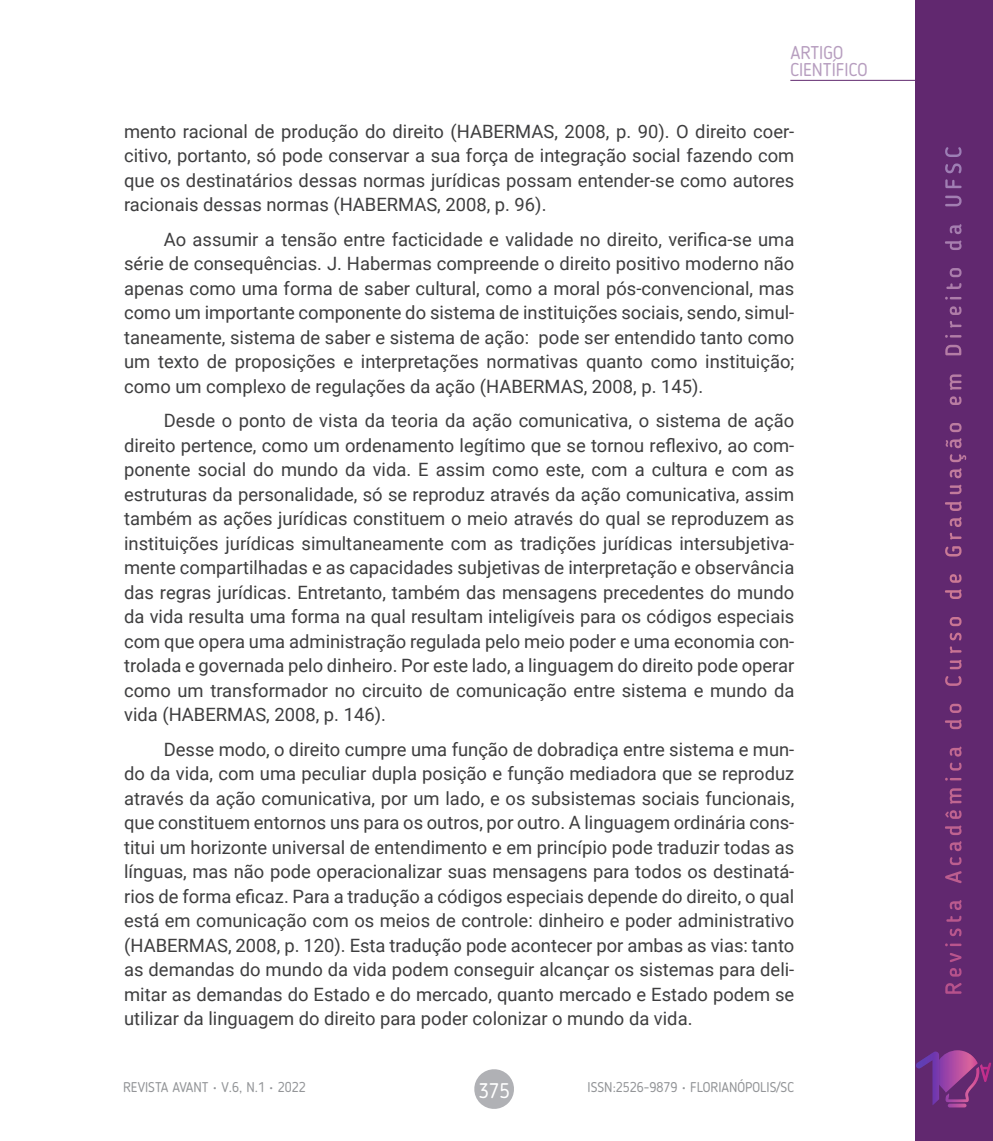
<style>
.page{position:relative;width:993px;height:1141px;background:#fff}
.page>*{position:absolute;margin:0;border:0;box-sizing:border-box;transform-origin:0 0}
.t1{font:21px "Blogger Sans";color:#fff}
.MIOLO{font:18.38px/24.5px "Roboto";color:#3e3e3f;text-align:justify}
.t2{font:18.38px/17.5px "Blogger Sans";color:#b79ebf}
.t3{font:14px "Blogger Sans";color:#939598}
</style>
<div class="page">
<svg style="left:474px;top:1069px;width:40px;height:40px"></svg>
<hr style="left:790px;top:80px;width:125px;height:1px;background:#61286f">
<div style="left:915px;top:0;width:77px;height:1141px;background:#61286f"></div>
<svg style="left:916px;top:1050px;width:74px;height:57px"></svg>
<svg style="left:945px;top:983px;width:16px;height:11px"></svg>
<svg style="left:949px;top:968px;width:12px;height:9px"></svg>
<svg style="left:949px;top:953px;width:12px;height:9px"></svg>
<svg style="left:945px;top:943px;width:16px;height:3px"></svg>
<svg style="left:949px;top:928px;width:12px;height:8px"></svg>
<svg style="left:946px;top:916px;width:15px;height:6px"></svg>
<svg style="left:949px;top:900px;width:12px;height:10px"></svg>
<svg style="left:945px;top:871px;width:16px;height:12px"></svg>
<svg style="left:949px;top:857px;width:12px;height:8px"></svg>
<svg style="left:949px;top:841px;width:12px;height:10px"></svg>
<svg style="left:945px;top:826px;width:16px;height:9px"></svg>
<svg style="left:945px;top:810px;width:16px;height:9px"></svg>
<svg style="left:949px;top:788px;width:12px;height:16px"></svg>
<svg style="left:945px;top:778px;width:16px;height:3px"></svg>
<svg style="left:949px;top:763px;width:12px;height:8px"></svg>
<svg style="left:949px;top:747px;width:12px;height:10px"></svg>
<svg style="left:945px;top:720px;width:16px;height:9px"></svg>
<svg style="left:949px;top:704px;width:12px;height:9px"></svg>
<svg style="left:945px;top:676px;width:16px;height:10px"></svg>
<svg style="left:949px;top:660px;width:12px;height:9px"></svg>
<svg style="left:949px;top:646px;width:12px;height:7px"></svg>
<svg style="left:949px;top:633px;width:12px;height:7px"></svg>
<svg style="left:949px;top:617px;width:12px;height:9px"></svg>
<svg style="left:945px;top:589px;width:16px;height:10px"></svg>
<svg style="left:949px;top:574px;width:12px;height:9px"></svg>
<svg style="left:945px;top:546px;width:16px;height:10px"></svg>
<svg style="left:949px;top:533px;width:12px;height:6px"></svg>
<svg style="left:949px;top:517px;width:12px;height:10px"></svg>
<svg style="left:945px;top:501px;width:16px;height:10px"></svg>
<svg style="left:949px;top:485px;width:12px;height:9px"></svg>
<svg style="left:949px;top:468px;width:12px;height:10px"></svg>
<svg style="left:949px;top:454px;width:16px;height:8px"></svg>
<svg style="left:945px;top:438px;width:16px;height:10px"></svg>
<svg style="left:949px;top:423px;width:12px;height:9px"></svg>
<svg style="left:949px;top:396px;width:12px;height:9px"></svg>
<svg style="left:949px;top:374px;width:12px;height:16px"></svg>
<svg style="left:945px;top:345px;width:16px;height:10px"></svg>
<svg style="left:945px;top:335px;width:16px;height:3px"></svg>
<svg style="left:949px;top:321px;width:12px;height:7px"></svg>
<svg style="left:949px;top:306px;width:12px;height:9px"></svg>
<svg style="left:945px;top:297px;width:16px;height:3px"></svg>
<svg style="left:946px;top:283px;width:15px;height:6px"></svg>
<svg style="left:949px;top:268px;width:12px;height:9px"></svg>
<svg style="left:945px;top:241px;width:16px;height:9px"></svg>
<svg style="left:949px;top:224px;width:12px;height:10px"></svg>
<svg style="left:945px;top:196px;width:16px;height:10px"></svg>
<svg style="left:945px;top:179px;width:16px;height:9px"></svg>
<svg style="left:945px;top:163px;width:16px;height:10px"></svg>
<svg style="left:945px;top:147px;width:16px;height:10px"></svg>
<p class="t2" style="left:790px;top:44px;width:79px">ARTIGO<br>CIENTÍFICO</p>
<p class="MIOLO" style="left:124px;top:118px;width:671px">mento racional de produção do direito (HABERMAS, 2008, p. 90). O direito coer&shy;citivo, portanto, só pode conservar a sua força de integração social fazendo com que os destinatários dessas normas jurídicas possam entender-se como autores racionais dessas normas (HABERMAS, 2008, p. 96).</p>
<p class="MIOLO" style="left:124px;top:226px;width:671px;text-indent:40px">Ao assumir a tensão entre facticidade e validade no direito, verifica-se uma série de consequências. J. Habermas compreende o direito positivo moderno não apenas como uma forma de saber cultural, como a moral pós-convencional, mas como um importante componente do sistema de instituições sociais, sendo, simul&shy;taneamente, sistema de saber e sistema de ação: pode ser entendido tanto como um texto de proposições e interpretações normativas quanto como instituição; como um complexo de regulações da ação (HABERMAS, 2008, p. 145).</p>
<p class="MIOLO" style="left:124px;top:408px;width:671px;text-indent:40px">Desde o ponto de vista da teoria da ação comunicativa, o sistema de ação direito pertence, como um ordenamento legítimo que se tornou reflexivo, ao com&shy;ponente social do mundo da vida. E assim como este, com a cultura e com as estruturas da personalidade, só se reproduz através da ação comunicativa, assim também as ações jurídicas constituem o meio através do qual se reproduzem as instituições jurídicas simultaneamente com as tradições jurídicas intersubjetiva&shy;mente compartilhadas e as capacidades subjetivas de interpretação e observância das regras jurídicas. Entretanto, também das mensagens precedentes do mundo da vida resulta uma forma na qual resultam inteligíveis para os códigos especiais com que opera uma administração regulada pelo meio poder e uma economia con&shy;trolada e governada pelo dinheiro. Por este lado, a linguagem do direito pode operar como um transformador no circuito de comunicação entre sistema e mundo da vida (HABERMAS, 2008, p. 146).</p>
<p class="MIOLO" style="left:124px;top:736px;width:671px;text-indent:40px">Desse modo, o direito cumpre uma função de dobradiça entre sistema e mun&shy;do da vida, com uma peculiar dupla posição e função mediadora que se reproduz através da ação comunicativa, por um lado, e os subsistemas sociais funcionais, que constituem entornos uns para os outros, por outro. A linguagem ordinária cons&shy;titui um horizonte universal de entendimento e em princípio pode traduzir todas as línguas, mas não pode operacionalizar suas mensagens para todos os destinatá&shy;rios de forma eficaz. Para a tradução a códigos especiais depende do direito, o qual está em comunicação com os meios de controle: dinheiro e poder administrativo (HABERMAS, 2008, p. 120). Esta tradução pode acontecer por ambas as vias: tanto as demandas do mundo da vida podem conseguir alcançar os sistemas para deli&shy;mitar as demandas do Estado e do mercado, quanto mercado e Estado podem se utilizar da linguagem do direito para poder colonizar o mundo da vida.</p>
<p class="t3" style="left:123px;top:1079px;width:184px">REVISTA AVANT • V.6, N.1 • 2022</p>
<p class="t3" style="left:587px;top:1079px;width:208px">ISSN:2526-9879 • FLORIANÓPOLIS/SC</p>
<p class="t1" style="left:478px;top:1078px;width:33px">375</p>
</div>
